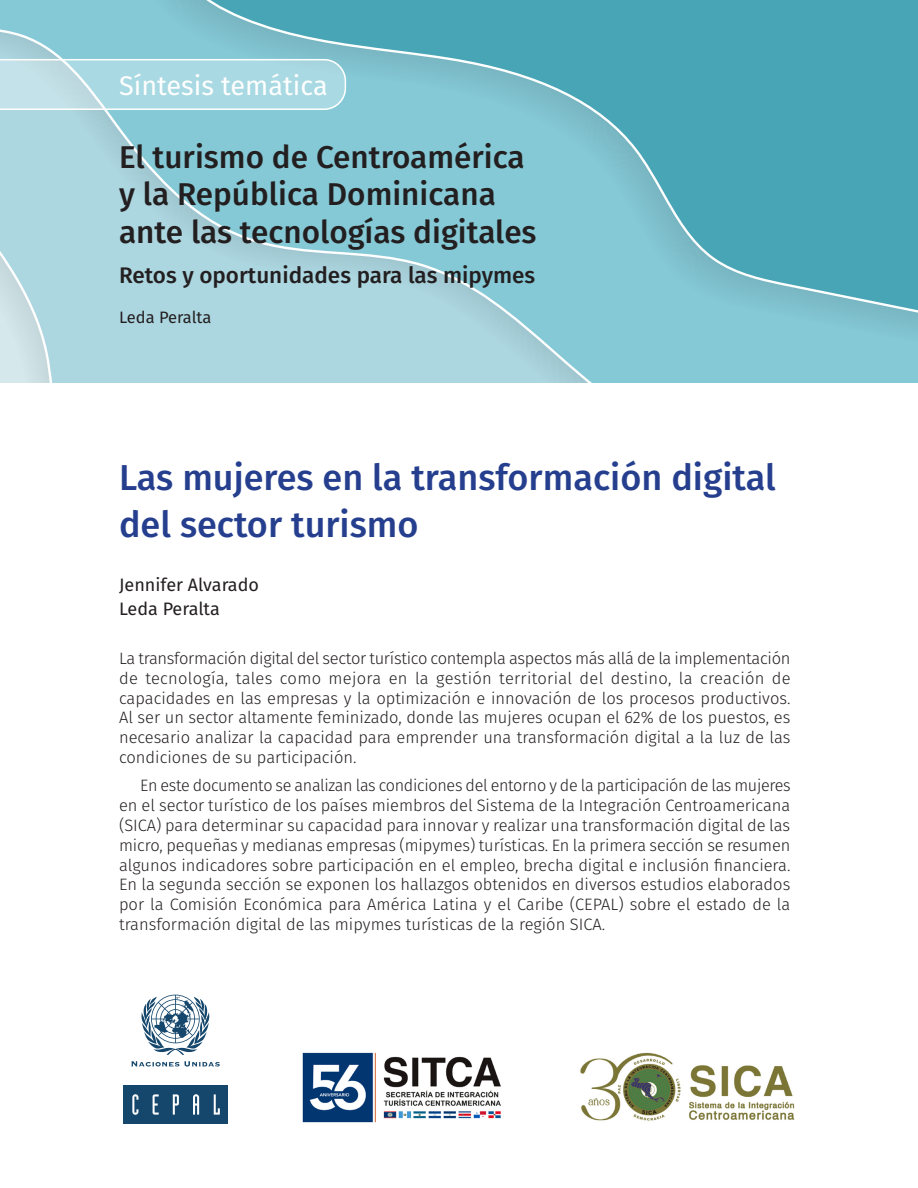
<style>
.page{position:relative;width:918px;height:1188px;background:#fff}
.page>*{position:absolute;margin:0;border:0;box-sizing:border-box;transform-origin:0 0}
.titulo{font:500 36px/46.5px "Fira Sans";color:#253f8e}
.t1{font:500 31.5px/37.8px "Fira Sans";color:#231f20}
.Resumen_-_Label{font:27px "Fira Sans";color:#fff}
.t2{font:500 22.5px "Fira Sans";color:#231f20}
.titulo-2{font:18px/24px "Fira Sans";color:#231f20}
.Parrafo_Nivel_2{font:300 16.5px/19.8px "Fira Sans";color:#231f20;text-align:justify}
.Parrafo_Nivel_1{font:300 16.5px/19.8px "Fira Sans";color:#231f20;text-align:justify}
.Autores{font:16.5px "Fira Sans";letter-spacing:-.005em;color:#231f20}
</style>
<div class="page">
<svg style="left:0;top:0;width:918px;height:383px;background:#7dc1cd"></svg>
<img style="left:580px;top:1052px;width:215px;height:69px">
<svg style="left:131px;top:1061px;width:89px;height:6px"></svg>
<div style="left:123px;top:1085px;width:105px;height:38px;background:#15476c"></div>
<svg style="left:132px;top:1094px;width:6px;height:21px"></svg>
<svg style="left:153px;top:1094px;width:6px;height:21px"></svg>
<svg style="left:173px;top:1094px;width:6px;height:21px"></svg>
<svg style="left:193px;top:1094px;width:6px;height:21px"></svg>
<svg style="left:214px;top:1094px;width:6px;height:21px"></svg>
<svg style="left:141px;top:995px;width:69px;height:60px"></svg>
<img style="left:302px;top:1052px;width:199px;height:71px">
<svg style="left:0;top:58px;width:347px;height:53px;background:#b2dbe4"></svg>
<p class="Resumen_-_Label" style="left:119px;top:65px;width:210px">Síntesis temática</p>
<p class="t1" style="left:119px;top:136px;width:419px">El turismo de Centroamérica y la República Dominicana ante las tecnologías digitales</p>
<p class="t2" style="left:119px;top:257px;width:418px">Retos y oportunidades para las mipymes</p>
<p class="Autores" style="left:119px;top:305px;width:94px">Leda Peralta</p>
<p class="titulo" style="left:119px;top:453px;width:658px">Las mujeres en la transformación digital del sector turismo</p>
<p class="titulo-2" style="left:119px;top:572px;width:142px">Jennifer Alvarado<br>Leda Peralta</p>
<p class="Parrafo_Nivel_1" style="left:119px;top:648px;width:673px">La transformación digital del sector turístico contempla aspectos más allá de la implementación de tecnología, tales como mejora en la gestión territorial del destino, la creación de capacidades en las empresas y la optimización e innovación de los procesos productivos.<br>Al ser un sector altamente feminizado, donde las mujeres ocupan el 62% de los puestos, es necesario analizar la capacidad para emprender una transformación digital a la luz de las condiciones de su participación.</p>
<p class="Parrafo_Nivel_2" style="left:119px;top:776px;width:673px;text-indent:21px">En este documento se analizan las condiciones del entorno y de la participación de las mujeres en el sector turístico de los países miembros del Sistema de la Integración Centroamericana (SICA) para determinar su capacidad para innovar y realizar una transformación digital de las micro, pequeñas y medianas empresas (mipymes) turísticas. En la primera sección se resumen algunos indicadores sobre participación en el empleo, brecha digital e inclusión financiera.<br>En la segunda sección se exponen los hallazgos obtenidos en diversos estudios elaborados por la Comisión Económica para América Latina y el Caribe (CEPAL) sobre el estado de la transformación digital de las mipymes turísticas de la región SICA.</p>
</div>
